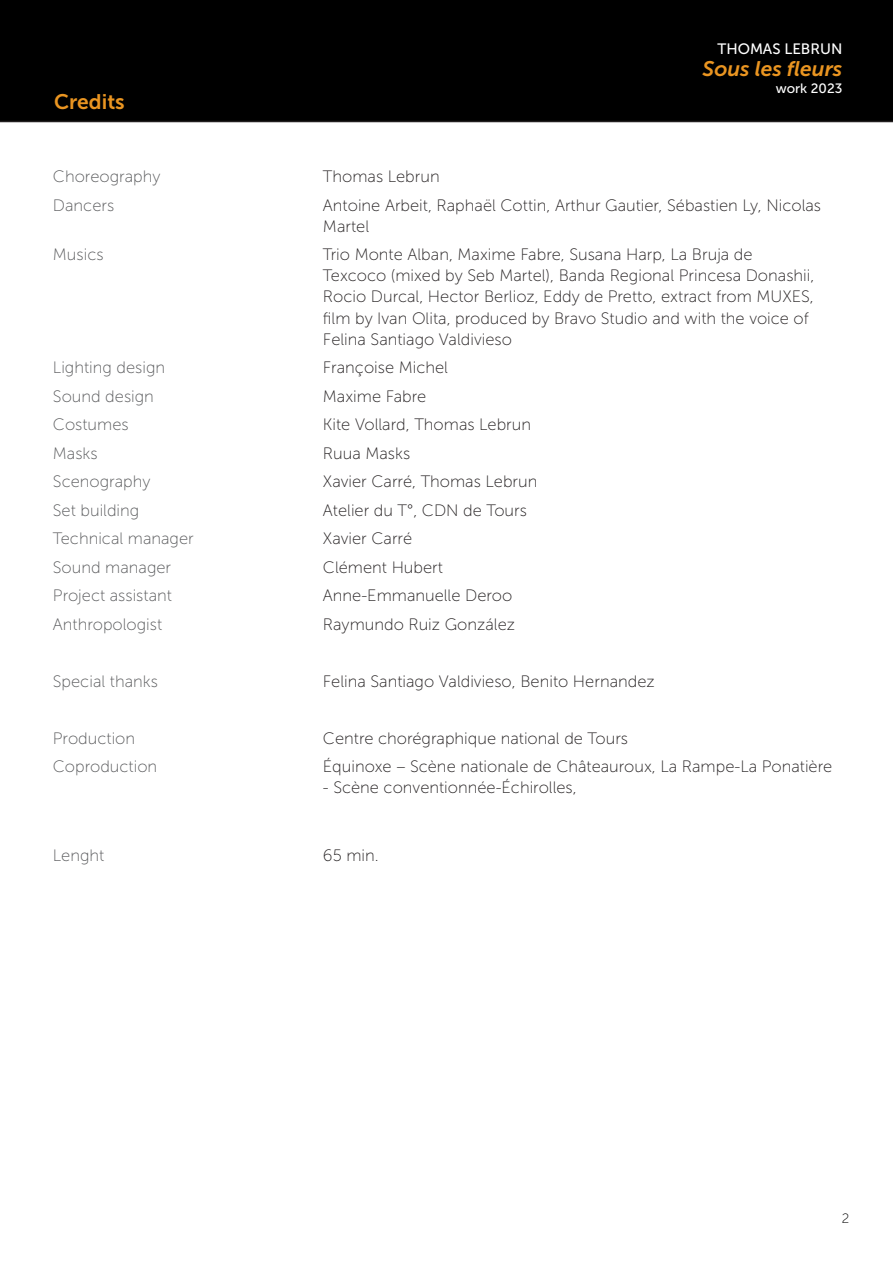
<style>
.page{position:relative;width:893px;height:1263px;background:#fff}
.page>*{position:absolute;margin:0;border:0;box-sizing:border-box;transform-origin:0 0}
.t1{font:italic 21px "Museo Sans 700";color:#ea9521}
.t2{font:21px "Museo Sans 700";color:#ea9521}
.t3{font:16.5px/21px "Museo Sans 100";color:#231f20}
.t4{font:16.5px "Museo Sans 100";color:#57585a}
.t5{font:15px "Museo Sans 500";color:#fff}
.t6{font:13.5px "Museo Sans 500";color:#fff}
.t7{font:13.5px "Museo Sans 100";color:#000}
</style>
<div class="page">
<div style="left:0;top:0;width:893px;height:122px;background:#000"></div>
<p class="t2" style="left:54px;top:90px;width:72px">Credits</p>
<p class="t5" style="left:717px;top:40px;width:126px">THOMAS LEBRUN</p>
<p class="t1" style="left:703px;top:57px;width:141px">Sous les fleurs</p>
<p class="t6" style="left:776px;top:81px;width:68px">work 2023</p>
<p class="t4" style="left:53px;top:168px;width:109px">Choreography</p>
<p class="t3" style="left:323px;top:166px;width:118px">Thomas Lebrun</p>
<p class="t4" style="left:53px;top:197px;width:63px">Dancers</p>
<p class="t3" style="left:323px;top:195px;width:500px">Antoine Arbeit, Raphaël Cottin, Arthur Gautier, Sébastien Ly, Nicolas<br>Martel</p>
<p class="t4" style="left:53px;top:246px;width:52px">Musics</p>
<p class="t3" style="left:323px;top:244px;width:493px">Trio Monte Alban, Maxime Fabre, Susana Harp, La Bruja de Texcoco (mixed by Seb Martel), Banda Regional Princesa Donashii, Rocio Durcal, Hector Berlioz, Eddy de Pretto, extract from MUXES, film by Ivan Olita, produced by Bravo Studio and with the voice of Felina Santiago Valdivieso</p>
<p class="t4" style="left:53px;top:359px;width:114px">Lighting design</p>
<p class="t3" style="left:323px;top:357px;width:127px">Françoise Michel</p>
<p class="t4" style="left:53px;top:387px;width:102px">Sound design</p>
<p class="t3" style="left:323px;top:385px;width:105px">Maxime Fabre</p>
<p class="t4" style="left:53px;top:416px;width:77px">Costumes</p>
<p class="t3" style="left:323px;top:414px;width:210px">Kite Vollard, Thomas Lebrun</p>
<p class="t4" style="left:53px;top:444px;width:46px">Masks</p>
<p class="t3" style="left:323px;top:442px;width:89px">Ruua Masks</p>
<p class="t4" style="left:53px;top:473px;width:99px">Scenography</p>
<p class="t3" style="left:323px;top:471px;width:216px">Xavier Carré, Thomas Lebrun</p>
<p class="t4" style="left:53px;top:501px;width:88px">Set building</p>
<p class="t3" style="left:323px;top:499px;width:206px">Atelier du T°, CDN de Tours</p>
<p class="t4" style="left:53px;top:530px;width:142px">Technical manager</p>
<p class="t3" style="left:323px;top:528px;width:91px">Xavier Carré</p>
<p class="t4" style="left:53px;top:558px;width:120px">Sound manager</p>
<p class="t3" style="left:323px;top:556px;width:122px">Clément Hubert</p>
<p class="t4" style="left:53px;top:587px;width:121px">Project assistant</p>
<p class="t3" style="left:323px;top:585px;width:191px">Anne-Emmanuelle Deroo</p>
<p class="t4" style="left:53px;top:615px;width:111px">Anthropologist</p>
<p class="t3" style="left:323px;top:613px;width:194px">Raymundo Ruiz González</p>
<p class="t4" style="left:53px;top:672px;width:107px">Special thanks</p>
<p class="t3" style="left:323px;top:670px;width:333px">Felina Santiago Valdivieso, Benito Hernandez</p>
<p class="t4" style="left:53px;top:729px;width:84px">Production</p>
<p class="t3" style="left:323px;top:727px;width:307px">Centre chorégraphique national de Tours</p>
<p class="t4" style="left:53px;top:758px;width:106px">Coproduction</p>
<p class="t3" style="left:323px;top:756px;width:511px">Équinoxe – Scène nationale de Châteauroux, La Rampe-La Ponatière</p>
<p class="t3" style="left:323px;top:777px;width:255px">- Scène conventionnée-Échirolles,</p>
<p class="t4" style="left:53px;top:846px;width:53px">Lenght</p>
<p class="t3" style="left:323px;top:844px;width:57px">65 min.</p>
<p class="t7" style="left:842px;top:1211px;width:9px">2</p>
</div>
